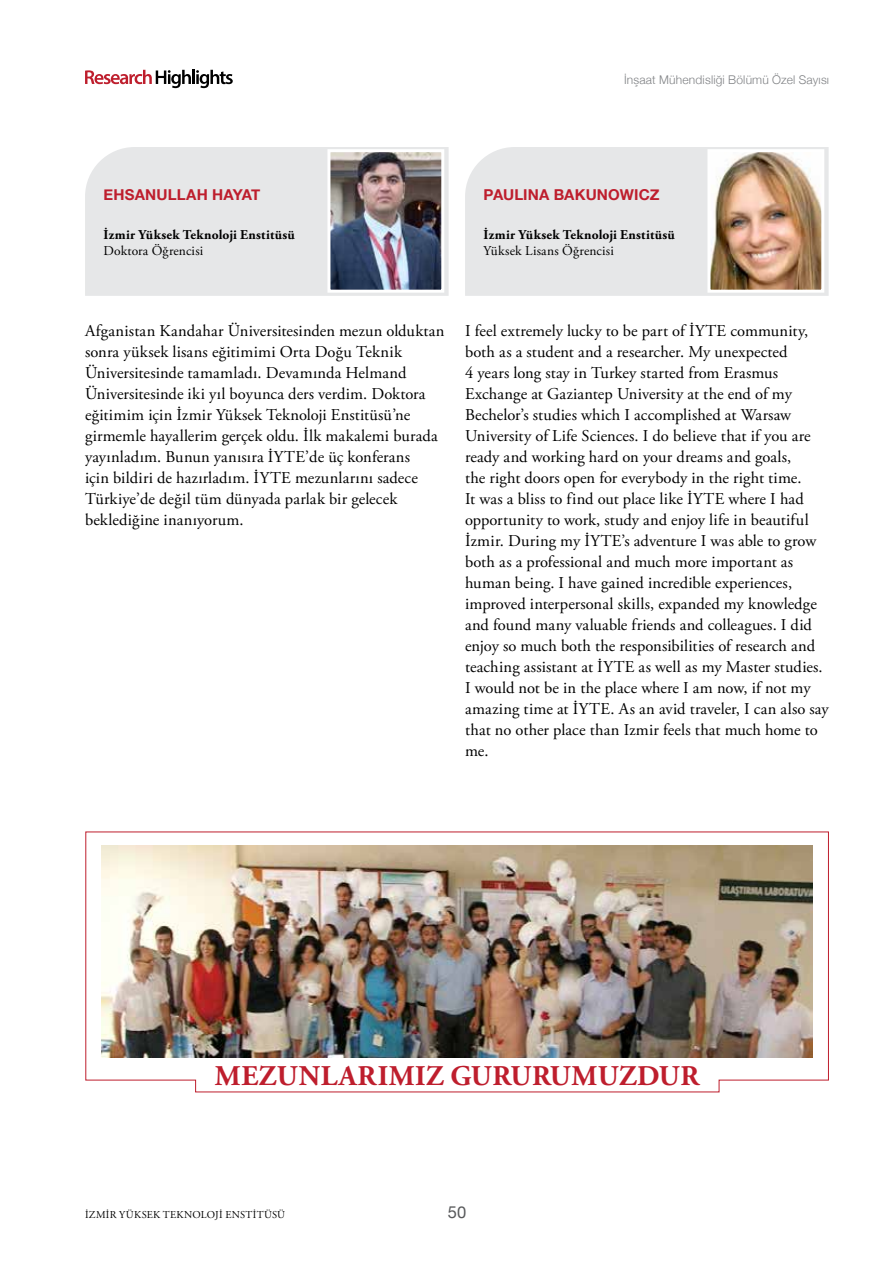
<style>
.page{position:relative;width:893px;height:1263px;background:#fff}
.page>*{position:absolute;margin:0;border:0;box-sizing:border-box;transform-origin:0 0}
.t1{font:700 28.5px "Adobe Garamond Pro";letter-spacing:.015em;color:#be1e2d}
.t2{font:16.5px/21px "Adobe Garamond Pro";letter-spacing:.005em;color:#000}
.t3{font:16.5px "Helvetica Neue";color:#58595b}
.t4{font:700 15px "Helvetica Neue";letter-spacing:.01em;color:#be1e2d}
.t5{font:700 13.5px "Adobe Garamond Pro";letter-spacing:.015em;color:#000}
.t6{font:13.5px "Adobe Garamond Pro";letter-spacing:.01em;color:#000}
.t7{font:300 12px "Helvetica Neue";letter-spacing:.015em;color:#808285}
.t8{font:10.5px "Adobe Garamond Pro";letter-spacing:.025em;color:#000}
</style>
<div class="page">
<svg style="left:85px;top:70px;width:148px;height:18px"></svg>
<div style="left:85px;top:147px;width:364px;height:149px;background:#e6e7e8"></div>
<img style="left:331px;top:153px;width:109px;height:136px">
<div style="left:327px;top:149px;width:117px;height:144px;border:3px solid #fff"></div>
<div style="left:465px;top:147px;width:364px;height:149px;background:#e6e7e8"></div>
<img style="left:711px;top:153px;width:109px;height:136px">
<div style="left:707px;top:149px;width:117px;height:144px;border:3px solid #fff"></div>
<svg style="left:85px;top:831px;width:744px;height:261px"></svg>
<img style="left:102px;top:845px;width:711px;height:212px">
<p class="t7" style="left:624px;top:70px;width:207px">İnşaat Mühendisliği Bölümü Özel Sayısı</p>
<p class="t4" style="left:104px;top:183px;width:158px">EHSANULLAH HAYAT</p>
<p class="t5" style="left:104px;top:227px;width:193px">İzmir Yüksek Teknoloji Enstitüsü</p>
<p class="t6" style="left:104px;top:243px;width:101px">Doktora Öğrencisi</p>
<p class="t4" style="left:484px;top:183px;width:177px">PAULINA BAKUNOWICZ</p>
<p class="t5" style="left:484px;top:227px;width:193px">İzmir Yüksek Teknoloji Enstitüsü</p>
<p class="t6" style="left:484px;top:243px;width:132px">Yüksek Lisans Öğrencisi</p>
<p class="t2" style="left:85px;top:321px;width:361px">Afganistan Kandahar Üniversitesinden mezun olduktan sonra yüksek lisans eğitimimi Orta Doğu Teknik Üniversitesinde tamamladı. Devamında Helmand Üniversitesinde iki yıl boyunca ders verdim. Doktora eğitimim için İzmir Yüksek Teknoloji Enstitüsü’ne girmemle hayallerim gerçek oldu. İlk makalemi burada yayınladım. Bunun yanısıra İYTE’de üç konferans<br>için bildiri de hazırladım. İYTE mezunlarını sadece Türkiye’de değil tüm dünyada parlak bir gelecek beklediğine inanıyorum.</p>
<p class="t2" style="left:465px;top:321px;width:365px">I feel extremely lucky to be part of İYTE community, both as a student and a researcher. My unexpected<br>4 years long stay in Turkey started from Erasmus Exchange at Gaziantep University at the end of my Bechelor’s studies which I accomplished at Warsaw University of Life Sciences. I do believe that if you are ready and working hard on your dreams and goals,<br>the right doors open for everybody in the right time.<br>It was a bliss to find out place like İYTE where I had opportunity to work, study and enjoy life in beautiful İzmir. During my İYTE’s adventure I was able to grow both as a professional and much more important as human being. I have gained incredible experiences, improved interpersonal skills, expanded my knowledge and found many valuable friends and colleagues. I did enjoy so much both the responsibilities of research and teaching assistant at İYTE as well as my Master studies.<br>I would not be in the place where I am now, if not my amazing time at İYTE. As an avid traveler, I can also say that no other place than Izmir feels that much home to me.</p>
<h1 class="t1" style="left:215px;top:1060px;width:486px">MEZUNLARIMIZ GURURUMUZDUR</h1>
<p class="t8" style="left:85px;top:1208px;width:202px">İZMİR YÜKSEK TEKNOLOJİ ENSTİTÜSÜ</p>
<p class="t3" style="left:448px;top:1200px;width:20px">50</p>
</div>
